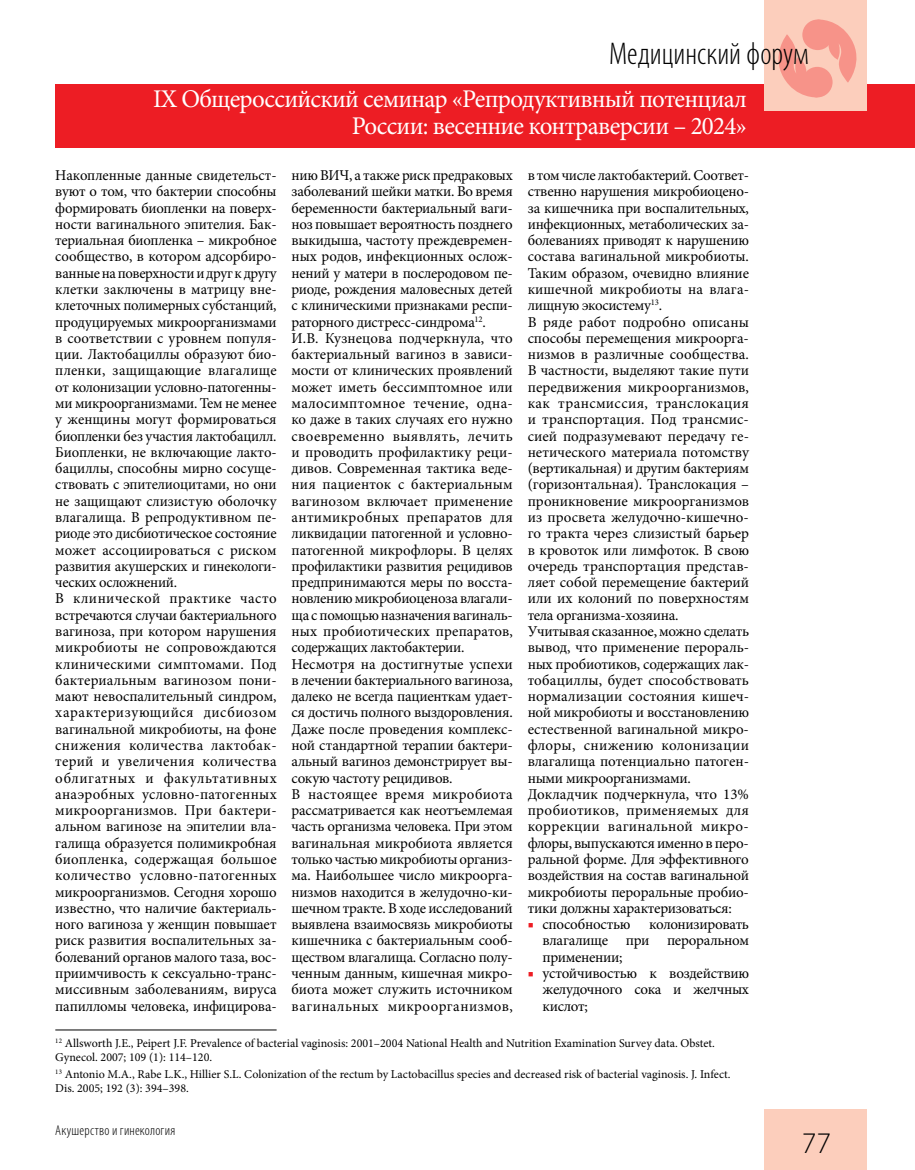
<style>
.page{position:relative;width:915px;height:1170px;background:#fff}
.page>*{position:absolute;margin:0;border:0;box-sizing:border-box;transform-origin:0 0}
.t1{font:300 condensed 31.5px "Myriad Pro";color:#000}
.t2{font:300 30px "Myriad Pro";color:#000}
.t3{font:25.5px/27px "Minion Pro";letter-spacing:-.03em;color:#fff;text-align:right}
.t4{font:15px/16.4px "Minion Pro";letter-spacing:-.005em;color:#000}
.t5{font:300 condensed 14.25px "Myriad Pro";letter-spacing:.015em;color:#000}
.t6{font:12px/13.5px "Minion Pro";color:#000}
.s1{color:#ed1d24}
</style>
<div class="page">
<div style="left:55px;top:84px;width:859px;height:63px;background:#ed1d24"></div>
<div style="left:764px;top:0;width:102px;height:111px;background:#fccebc"></div>
<div style="left:764px;top:1108px;width:102px;height:61px;background:#fccebc"></div>
<svg style="left:778px;top:19px;width:79px;height:79px"></svg>
<hr style="left:55px;top:1029px;width:221px;height:1px;background:#000">
<h1 class="t1" style="left:608px;top:35px;width:201px">Медицинский форум</h1>
<h3 class="t3" style="left:153px;top:85px;width:595px">IX Общероссийский семинар «Репродуктивный потенциал<br>России: весенние контраверсии – 2024»</h3>
<p class="t4" style="left:55px;top:167px;width:223px">Накопленные данные свидетельст&shy;вуют о том, что бактерии способны формировать биопленки на поверх&shy;ности вагинального эпителия. Бак&shy;териальная биопленка – микробное сообщество, в котором адсорбиро&shy;ванные на поверхности и друг к другу клетки заключены в матрицу вне&shy;клеточных полимерных субстанций, продуцируемых микроорганизмами в соответствии с уровнем популя&shy;ции. Лактобациллы образуют био&shy;пленки, защищающие влагалище от колонизации условно-патогенны&shy;ми микроорганизмами. Тем не менее у женщины могут формироваться биопленки без участия лактобацилл.<br>Биопленки, не включающие лакто&shy;бациллы, способны мирно сосуще&shy;ствовать с эпителиоцитами, но они не защищают слизистую оболочку влагалища. В репродуктивном пе&shy;риоде это дисбиотическое состояние может ассоциироваться с риском развития акушерских и гинекологи&shy;ческих осложнений.<br>В клинической практике часто встречаются случаи бактериального вагиноза, при котором нарушения микробиоты не сопровождаются клиническими симптомами. Под бактериальным вагинозом пони&shy;мают невоспалительный синдром, характеризующийся дисбиозом вагинальной микробиоты, на фоне снижения количества лактобак&shy;терий и увеличения количества облигатных и факультативных анаэробных условно-патогенных микроорганизмов. При бактери&shy;альном вагинозе на эпителии вла&shy;галища образуется полимикробная биопленка, содержащая большое количество условно-патогенных микроорганизмов. Сегодня хорошо известно, что наличие бактериаль&shy;ного вагиноза у женщин повышает риск развития воспалительных за&shy;болеваний органов малого таза, вос&shy;приимчивость к сексуально-транс&shy;миссивным заболеваниям, вируса папилломы человека, инфицирова-</p>
<p class="t4" style="left:291px;top:167px;width:223px">нию ВИЧ, а также риск предраковых заболеваний шейки матки. Во время беременности бактериальный ваги&shy;ноз повышает вероятность позднего выкидыша, частоту преждевремен&shy;ных родов, инфекционных ослож&shy;нений у матери в послеродовом пе&shy;риоде, рождения маловесных детей с клиническими признаками респи&shy;раторного дистресс-синдрома<sup>12</sup>.<br>И.В. Кузнецова подчеркнула, что бактериальный вагиноз в зависи&shy;мости от клинических проявлений может иметь бессимптомное или малосимптомное течение, одна&shy;ко даже в таких случаях его нужно своевременно выявлять, лечить и проводить профилактику реци&shy;дивов. Современная тактика веде&shy;ния пациенток с бактериальным вагинозом включает применение антимикробных препаратов для ликвидации патогенной и условно&shy;патогенной микрофлоры. В целях профилактики развития рецидивов предпринимаются меры по восста&shy;новлению микробиоценоза влагали&shy;ща с помощью назначения вагиналь&shy;ных пробиотических препаратов, содержащих лактобактерии.<br>Несмотря на достигнутые успехи в лечении бактериального вагиноза, далеко не всегда пациенткам удает&shy;ся достичь полного выздоровления.<br>Даже после проведения комплекс&shy;ной стандартной терапии бактери&shy;альный вагиноз демонстрирует вы&shy;сокую частоту рецидивов.<br>В настоящее время микробиота рассматривается как неотъемлемая часть организма человека. При этом вагинальная микробиота является только частью микробиоты организ&shy;ма. Наибольшее число микроорга&shy;низмов находится в желудочно-ки&shy;шечном тракте. В ходе исследований выявлена взаимосвязь микробиоты кишечника с бактериальным сооб&shy;ществом влагалища. Согласно полу&shy;ченным данным, кишечная микро&shy;биота может служить источником вагинальных микроорганизмов,</p>
<p class="t4" style="left:527px;top:167px;width:223px">в том числе лактобактерий. Соответ&shy;ственно нарушения микробиоцено&shy;за кишечника при воспалительных, инфекционных, метаболических за&shy;болеваниях приводят к нарушению состава вагинальной микробиоты.<br>Таким образом, очевидно влияние кишечной микробиоты на влага&shy;лищную экосистему<sup>13</sup>.<br>В ряде работ подробно описаны способы перемещения микроорга&shy;низмов в различные сообщества.<br>В частности, выделяют такие пути передвижения микроорганизмов, как трансмиссия, транслокация и транспортация. Под трансмис&shy;сией подразумевают передачу ге&shy;нетического материала потомству (вертикальная) и другим бактериям (горизонтальная). Транслокация – проникновение микроорганизмов из просвета желудочно-кишечно&shy;го тракта через слизистый барьер в кровоток или лимфоток. В свою очередь транспортация представ&shy;ляет собой перемещение бактерий или их колоний по поверхностям тела организма-хозяина.<br>Учитывая сказанное, можно сделать вывод, что применение перораль&shy;ных пробиотиков, содержащих лак&shy;тобациллы, будет способствовать нормализации состояния кишеч&shy;ной микробиоты и восстановлению естественной вагинальной микро&shy;флоры, снижению колонизации влагалища потенциально патоген&shy;ными микроорганизмами.<br>Докладчик подчеркнула, что 13% пробиотиков, применяемых для коррекции вагинальной микро&shy;флоры, выпускаются именно в перо&shy;ральной форме. Для эффективного воздействия на состав вагинальной микробиоты пероральные пробио&shy;тики должны характеризоваться:</p>
<p class="t4" style="left:542px;top:916px;width:208px;text-align:justify;text-indent:-15px"><span class="s1">■</span> способностью колонизировать влагалище при пероральном применении;</p>
<p class="t4" style="left:542px;top:965px;width:208px;text-align:justify;text-indent:-15px"><span class="s1">■</span> устойчивостью к воздействию желудочного сока и желчных кислот;</p>
<p class="t6" style="left:55px;top:1036px;width:661px"><sup>12</sup> Allsworth J.E., Peipert J.F. Prevalence of bacterial vaginosis: 2001–2004 National Health and Nutrition Examination Survey data. Obstet.<br>Gynecol. 2007; 109 (1): 114–120.</p>
<p class="t6" style="left:55px;top:1067px;width:676px"><sup>13</sup> Antonio M.A., Rabe L.K., Hillier S.L. Colonization of the rectum by Lactobacillus species and decreased risk of bacterial vaginosis. J. Infect.<br>Dis. 2005; 192 (3): 394–398.</p>
<p class="t5" style="left:55px;top:1121px;width:121px">Акушерство и гинекология</p>
<h2 class="t2" style="left:801px;top:1126px;width:31px">77</h2>
</div>
